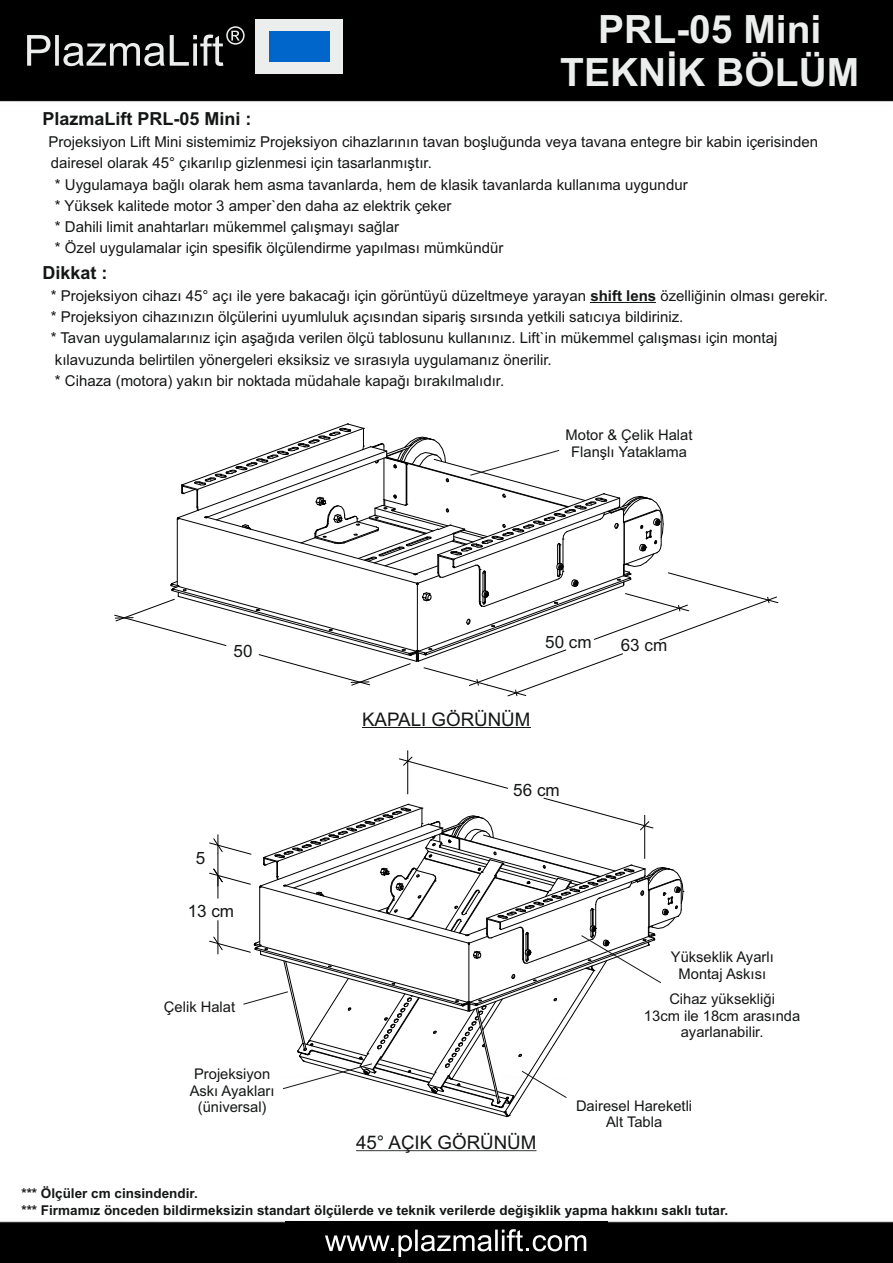
<style>
.page{position:relative;width:893px;height:1263px;background:#fff}
.page>*{position:absolute;margin:0;border:0;box-sizing:border-box;transform-origin:0 0}
.t1{font:700 39px/43.5px "Arial";color:#eceded;text-align:center}
.t2{font:18.75px "Arial";color:#151616}
.t3{font:700 18px "Arial";color:#151616}
.t4{font:17.1px "Arial";color:#151616}
.t5{font:15px/21.1px "Arial";color:#151616}
.t6{font:14.7px/16.5px "Arial";color:#151616;text-align:center}
.t7{font:700 13.5px/17.9px "Arial";color:#151616}
.s1{font-weight:700}
</style>
<div class="page">
<img style="left:0;top:0;width:893px;height:1263px">
<div style="left:15px;top:9px;width:863px;height:91px;background:#000"></div>
<svg style="left:27px;top:26px;width:218px;height:40px;background:#373737"></svg>
<div style="left:256px;top:20px;width:87px;height:54px;background:#eceded"></div>
<div style="left:269px;top:32px;width:61px;height:30px;background:#06c"></div>
<div style="left:26px;top:147px;width:840px;height:895px;background:#fff"></div>
<div style="left:26px;top:112px;width:840px;height:379px;background:#fff"></div>
<hr style="left:590px;top:303px;width:66px;height:1px;background:#151616">
<div style="left:285px;top:1221px;width:322px;height:36px;background:#000"></div>
<svg style="left:325px;top:1229px;width:261px;height:28px"></svg>
<div style="left:0;top:1079px;width:893px;height:135px;background:#fff"></div>
<hr style="left:407px;top:751px;width:1px;height:43px;background:#000">
<svg style="left:399px;top:756px;width:109px;height:33px"></svg>
<hr style="left:362px;top:727px;width:168px;height:1px;background:#151616">
<hr style="left:384px;top:1150px;width:152px;height:1px;background:#151616">
<svg style="left:356px;top:1150px;width:28px;height:1px"></svg>
<svg style="left:114px;top:423px;width:664px;height:273px"></svg>
<svg style="left:209px;top:798px;width:475px;height:319px"></svg>
<h1 class="t1" style="left:560px;top:11px;width:300px">PRL-05 Mini<br>TEKNİK BÖLÜM</h1>
<p class="t3" style="left:42px;top:112px;width:211px">PlazmaLift PRL-05 Mini :</p>
<p class="t5" style="left:49px;top:133px;width:771px">Projeksiyon Lift Mini sistemimiz Projeksiyon cihazlarının tavan boşluğunda veya tavana entegre bir kabin içerisinden dairesel olarak 45° çıkarılıp gizlenmesi için tasarlanmıştır.<br>* Uygulamaya bağlı olarak hem asma tavanlarda, hem de klasik tavanlarda kullanıma uygundur<br>* Yüksek kalitede motor 3 amper`den daha az elektrik çeker<br>* Dahili limit anahtarları mükemmel çalışmayı sağlar<br>* Özel uygulamalar için spesifik ölçülendirme yapılması mümkündür</p>
<p class="t3" style="left:42px;top:266px;width:67px">Dikkat :</p>
<p class="t5" style="left:51px;top:287px;width:779px">* Projeksiyon cihazı 45° açı ile yere bakacağı için görüntüyü düzeltmeye yarayan <span class="s1">shift lens</span> özelliğinin olması gerekir. * Projeksiyon cihazınızın ölçülerini uyumluluk açısından sipariş sırsında yetkili satıcıya bildiriniz.<br>* Tavan uygulamalarınız için aşağıda verilen ölçü tablosunu kullanınız. Lift`in mükemmel çalışması için montaj kılavuzunda belirtilen yönergeleri eksiksiz ve sırasıyla uygulamanız önerilir.<br>* Cihaza (motora) yakın bir noktada müdahale kapağı bırakılmalıdır.</p>
<p class="t4" style="left:234px;top:644px;width:20px">50</p>
<p class="t4" style="left:196px;top:851px;width:11px">5</p>
<p class="t4" style="left:188px;top:904px;width:48px">13 cm</p>
<p class="t6" style="left:566px;top:428px;width:128px">Motor &amp; Çelik Halat<br>Flanşlı Yataklama</p>
<p class="t4" style="left:545px;top:636px;width:48px">50 cm</p>
<p class="t4" style="left:621px;top:639px;width:48px">63 cm</p>
<p class="t2" style="left:362px;top:712px;width:170px">KAPALI GÖRÜNÜM</p>
<p class="t4" style="left:513px;top:784px;width:48px">56 cm</p>
<p class="t6" style="left:671px;top:950px;width:104px">Yükseklik Ayarlı<br>Montaj Askısı</p>
<p class="t6" style="left:164px;top:1000px;width:73px">Çelik Halat</p>
<p class="t6" style="left:644px;top:992px;width:158px">Cihaz yüksekliği<br>13cm ile 18cm arasında ayarlanabilir.</p>
<p class="t6" style="left:190px;top:1067px;width:86px">Projeksiyon<br>Askı Ayakları (üniversal)</p>
<p class="t2" style="left:356px;top:1135px;width:182px">45° AÇIK GÖRÜNÜM</p>
<p class="t6" style="left:576px;top:1099px;width:118px">Dairesel Hareketli<br>Alt Tabla</p>
<p class="t7" style="left:21px;top:1185px;width:708px">*** Ölçüler cm cinsindendir.<br>*** Firmamız önceden bildirmeksizin standart ölçülerde ve teknik verilerde değişiklik yapma hakkını saklı tutar.</p>
</div>
